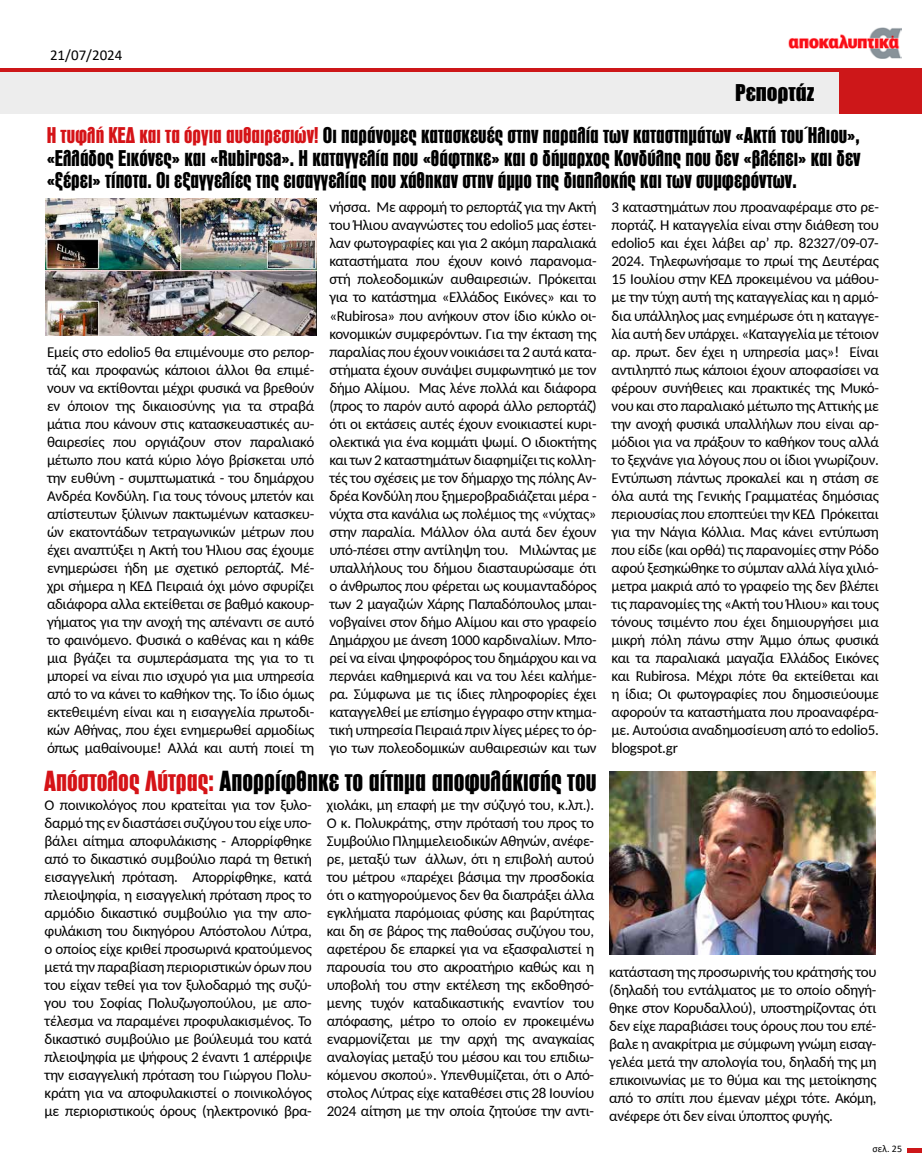
<style>
.page{position:relative;width:922px;height:1170px;background:#fff}
.page>*{position:absolute;margin:0;border:0;box-sizing:border-box;transform-origin:0 0}
.t1{font:800 27.12px "PF Fusion Sans";color:#000}
.t2{font:900 22.5px "PF Fusion Sans";color:#000}
.t3{font:800 21.25px/22.5px "PF Fusion Sans";color:#000;text-align:justify}
.t4{font:15px/18px "Carlito";letter-spacing:-.02em;color:#000;text-align:justify}
.t5{font:15px "Calibri";color:#000}
.t6{font:10px "Calibri";color:#000}
.s1{color:#d51317}
</style>
<div class="page">
<div style="left:0;top:72px;width:921px;height:41px;background:#ededed"></div>
<hr style="left:0;top:68px;width:921px;height:3px;background:#cd1719">
<img style="left:788px;top:27px;width:113px;height:32px">
<svg style="left:907px;top:1148px;width:14px;height:3px"></svg>
<div style="left:839px;top:72px;width:82px;height:41px;background:#cd1719"></div>
<img style="left:45px;top:199px;width:271px;height:136px">
<img style="left:609px;top:771px;width:266px;height:183px">
<p class="t5" style="left:50px;top:44px;width:74px">21/07/2024</p>
<h2 class="t2" style="left:734px;top:79px;width:81px">Ρεπορτάζ</h2>
<p class="t3" style="left:47px;top:124px;width:815px"><span class="s1">Η τυφλή ΚΕΔ και τα όργια αυθαιρεσιών!</span> Οι παράνομες κατασκευές στην παραλία των καταστημάτων «Ακτή του Ήλιου», «Ελλάδος Εικόνες» και «Rubirosa». Η καταγγελία που «θάφτηκε» και ο δήμαρχος Κονδύλης που δεν «βλέπει» και δεν «ξέρει» τίποτα. Οι εξαγγελίες της εισαγγελίας που χάθηκαν στην άμμο της διαπλοκής και των συμφερόντων.</p>
<p class="t4" style="left:47px;top:342px;width:269px">Εμείς στο edolio5 θα επιμένουμε στο ρεπορ&shy;τάζ και προφανώς κάποιοι άλλοι θα επιμέ&shy;νουν να εκτίθονται μέχρι φυσικά να βρεθούν εν όποιον της δικαιοσύνης για τα στραβά μάτια που κάνουν στις κατασκευαστικές αυ&shy;θαιρεσίες που οργιάζουν στον παραλιακό μέτωπο που κατά κύριο λόγο βρίσκεται υπό την ευθύνη - συμπτωματικά - του δημάρχου Ανδρέα Κονδύλη. Για τους τόνους μπετόν και απίστευτων ξύλινων πακτωμένων κατασκευ&shy;ών εκατοντάδων τετραγωνικών μέτρων που έχει αναπτύξει η Ακτή του Ήλιου σας έχουμε ενημερώσει ήδη με σχετικό ρεπορτάζ. Μέ&shy;χρι σήμερα η ΚΕΔ Πειραιά όχι μόνο σφυρίζει αδιάφορα αλλα εκτείθεται σε βαθμό κακουρ&shy;γήματος για την ανοχή της απέναντι σε αυτό το φαινόμενο. Φυσικά ο καθένας και η κάθε μια βγάζει τα συμπεράσματα της για το τι μπορεί να είναι πιο ισχυρό για μια υπηρεσία από το να κάνει το καθήκον της. Το ίδιο όμως εκτεθειμένη είναι και η εισαγγελία πρωτοδι&shy;κών Αθήνας, που έχει ενημερωθεί αρμοδίως όπως μαθαίνουμε! Αλλά και αυτή ποιεί τη</p>
<p class="t4" style="left:329px;top:198px;width:269px">νήσσα. Με αφρομή το ρεπορτάζ για την Ακτή του Ήλιου αναγνώστες του edolio5 μας έστει&shy;λαν φωτογραφίες και για 2 ακόμη παραλιακά καταστήματα που έχουν κοινό παρανομα&shy;στή πολεοδομικών αυθαιρεσιών. Πρόκειται για το κατάστημα «Ελλάδος Εικόνες» και το «Rubirosa» που ανήκουν στον ίδιο κύκλο οι&shy;κονομικών συμφερόντων. Για την έκταση της παραλίας που έχουν νοικιάσει τα 2 αυτά κατα&shy;στήματα έχουν συνάψει συμφωνητικό με τον δήμο Αλίμου. Μας λένε πολλά και διάφορα (προς το παρόν αυτό αφορά άλλο ρεπορτάζ) ότι οι εκτάσεις αυτές έχουν ενοικιαστεί κυρι&shy;ολεκτικά για ένα κομμάτι ψωμί. Ο ιδιοκτήτης και των 2 καταστημάτων διαφημίζει τις κολλη&shy;τές του σχέσεις με τον δήμαρχο της πόλης Αν&shy;δρέα Κονδύλη που ξημεροβραδιάζεται μέρα - νύχτα στα κανάλια ως πολέμιος της «νύχτας» στην παραλία. Μάλλον όλα αυτά δεν έχουν υπό-πέσει στην αντίληψη του. Μιλώντας με υπαλλήλους του δήμου διασταυρώσαμε ότι ο άνθρωπος που φέρεται ως κουμανταδόρος των 2 μαγαζιών Χάρης Παπαδόπουλος μπαι&shy;νοβγαίνει στον δήμο Αλίμου και στο γραφείο Δημάρχου με άνεση 1000 καρδιναλίων. Μπο&shy;ρεί να είναι ψηφοφόρος του δημάρχου και να περνάει καθημερινά και να του λέει καλήμε&shy;ρα. Σύμφωνα με τις ίδιες πληροφορίες έχει καταγγελθεί με επίσημο έγγραφο στην κτημα&shy;τική υπηρεσία Πειραιά πριν λίγες μέρες το όρ&shy;γιο των πολεοδομικών αυθαιρεσιών και των</p>
<p class="t4" style="left:611px;top:198px;width:269px">3 καταστημάτων που προαναφέραμε στο ρε&shy;πορτάζ. Η καταγγελία είναι στην διάθεση του edolio5 και έχει λάβει αρ’ πρ. 82327/09-07- 2024. Τηλεφωνήσαμε το πρωί της Δευτέρας 15 Ιουλίου στην ΚΕΔ προκειμένου να μάθου&shy;με την τύχη αυτή της καταγγελίας και η αρμό&shy;δια υπάλληλος μας ενημέρωσε ότι η καταγγε&shy;λία αυτή δεν υπάρχει. «Καταγγελία με τέτοιον αρ. πρωτ. δεν έχει η υπηρεσία μας»! Είναι αντιληπτό πως κάποιοι έχουν αποφασίσει να φέρουν συνήθειες και πρακτικές της Μυκό&shy;νου και στο παραλιακό μέτωπο της Αττικής με την ανοχή φυσικά υπαλλήλων που είναι αρ&shy;μόδιοι για να πράξουν το καθήκον τους αλλά το ξεχνάνε για λόγους που οι ίδιοι γνωρίζουν.<br>Εντύπωση πάντως προκαλεί και η στάση σε όλα αυτά της Γενικής Γραμματέας δημόσιας περιουσίας που εποπτεύει την ΚΕΔ Πρόκειται για την Νάγια Κόλλια. Μας κάνει εντύπωση που είδε (και ορθά) τις παρανομίες στην Ρόδο αφού ξεσηκώθηκε το σύμπαν αλλά λίγα χιλιό&shy;μετρα μακριά από το γραφείο της δεν βλέπει τις παρανομίες της «Ακτή του Ήλιου» και τους τόνους τσιμέντο που έχει δημιουργήσει μια μικρή πόλη πάνω στην Άμμο όπως φυσικά και τα παραλιακά μαγαζία Ελλάδος Εικόνες και Rubirosa. Μέχρι πότε θα εκτείθεται και η ίδια; Οι φωτογραφίες που δημοσιεύουμε αφορούν τα καταστήματα που προαναφέρα&shy;με. Αυτούσια αναδημοσίευση από το edolio5. blogspot.gr</p>
<h1 class="t1" style="left:44px;top:765px;width:553px"><span class="s1">Απόστολος Λύτρας:</span> Απορρίφθηκε το αίτημα αποφυλάκισής του</h1>
<p class="t4" style="left:45px;top:795px;width:269px">Ο ποινικολόγος που κρατείται για τον ξυλο&shy;δαρμό της εν διαστάσει συζύγου του είχε υπο&shy;βάλει αίτημα αποφυλάκισης - Απορρίφθηκε από το δικαστικό συμβούλιο παρά τη θετική εισαγγελική πρόταση. Απορρίφθηκε, κατά πλειοψηφία, η εισαγγελική πρόταση προς το αρμόδιο δικαστικό συμβούλιο για την απο&shy;φυλάκιση του δικηγόρου Απόστολου Λύτρα, ο οποίος είχε κριθεί προσωρινά κρατούμενος μετά την παραβίαση περιοριστικών όρων που του είχαν τεθεί για τον ξυλοδαρμό της συζύ&shy;γου του Σοφίας Πολυζωγοπούλου, με απο&shy;τέλεσμα να παραμένει προφυλακισμένος. Το δικαστικό συμβούλιο με βούλευμά του κατά πλειοψηφία με ψήφους 2 έναντι 1 απέρριψε την εισαγγελική πρόταση του Γιώργου Πολυ&shy;κράτη για να αποφυλακιστεί ο ποινικολόγος με περιοριστικούς όρους (ηλεκτρονικό βρα-</p>
<p class="t4" style="left:327px;top:795px;width:269px">χιολάκι, μη επαφή με την σύζυγό του, κ.λπ.).<br>O κ. Πολυκράτης, στην πρότασή του προς το Συμβούλιο Πλημμελειοδικών Αθηνών, ανέφε&shy;ρε, μεταξύ των άλλων, ότι η επιβολή αυτού του μέτρου «παρέχει βάσιμα την προσδοκία ότι ο κατηγορούμενος δεν θα διαπράξει άλλα εγκλήματα παρόμοιας φύσης και βαρύτητας και δη σε βάρος της παθούσας συζύγου του, αφετέρου δε επαρκεί για να εξασφαλιστεί η παρουσία του στο ακροατήριο καθώς και η υποβολή του στην εκτέλεση της εκδοθησό&shy;μενης τυχόν καταδικαστικής εναντίον του απόφασης, μέτρο το οποίο εν προκειμένω εναρμονίζεται με την αρχή της αναγκαίας αναλογίας μεταξύ του μέσου και του επιδιω&shy;κόμενου σκοπού». Υπενθυμίζεται, ότι ο Από&shy;στολος Λύτρας είχε καταθέσει στις 28 Ιουνίου 2024 αίτηση με την οποία ζητούσε την αντι-</p>
<p class="t4" style="left:609px;top:961px;width:269px">κατάσταση της προσωρινής του κράτησής του (δηλαδή του εντάλματος με το οποίο οδηγή&shy;θηκε στον Κορυδαλλού), υποστηρίζοντας ότι δεν είχε παραβιάσει τους όρους που του επέ&shy;βαλε η ανακρίτρια με σύμφωνη γνώμη εισαγ&shy;γελέα μετά την απολογία του, δηλαδή της μη επικοινωνίας με το θύμα και της μετοίκησης από το σπίτι που έμεναν μέχρι τότε. Ακόμη, ανέφερε ότι δεν είναι ύποπτος φυγής.</p>
<p class="t6" style="left:872px;top:1141px;width:31px">σελ. 25</p>
</div>
